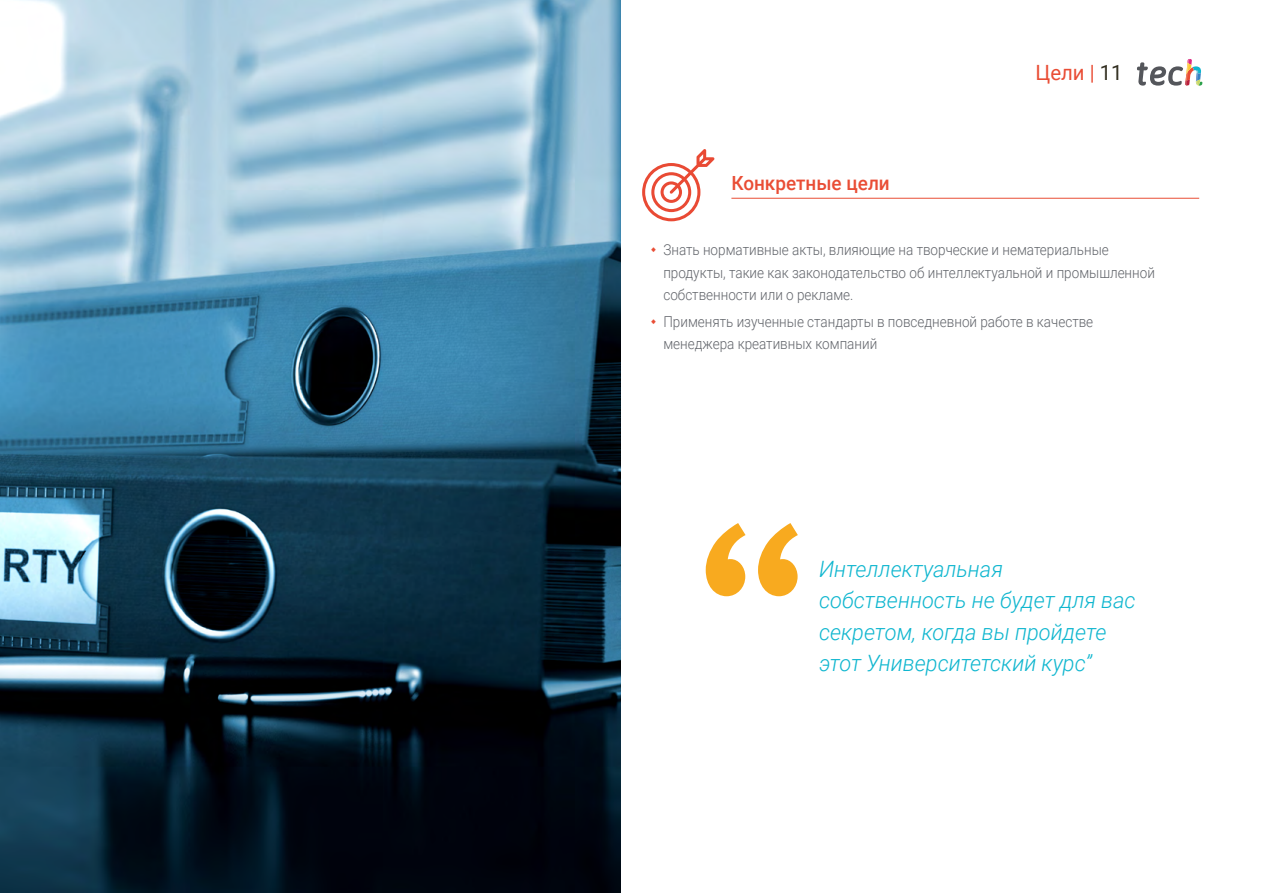
<style>
.page{position:relative;width:1263px;height:893px;background:#fff}
.page>*{position:absolute;margin:0;border:0;box-sizing:border-box;transform-origin:0 0}
.t1{font:italic 300 22.5px/31.5px "Roboto";color:#0fb6cf}
.t2{font:21px "Roboto";color:#e94d35}
.t3{font:500 19.5px "Roboto";color:#e94d35}
.t4{font:300 15px/22.5px "Roboto";color:#61646a;scale:.9 1}
.s1{color:#312e20}
</style>
<div class="page">
<svg style="left:642px;top:149px;width:72px;height:72px"></svg>
<hr style="left:731px;top:198px;width:468px;height:1px;background:#e94d35">
<svg style="left:706px;top:523px;width:92px;height:73px"></svg>
<img style="left:0;top:0;width:621px;height:893px">
<svg style="left:1137px;top:59px;width:65px;height:27px"></svg>
<h3 class="t3" style="left:731px;top:169px;width:160px">Конкретные цели</h3>
<h2 class="t2" style="left:1035px;top:57px;width:89px">Цели | <span class="s1">11</span></h2>
<p class="t4" style="left:663px;top:238px;width:548px">Знать нормативные акты, влияющие на творческие и нематериальные продукты, такие как законодательство об интеллектуальной и промышленной собственности или о рекламе.</p>
<p class="t4" style="left:663px;top:310px;width:479px">Применять изученные стандарты в повседневной работе в качестве менеджера креативных компаний</p>
<h1 class="t1" style="left:819px;top:552px;width:318px">Интеллектуальная собственность не будет для вас секретом, когда вы пройдете этот Университетский курс”</h1>
</div>
